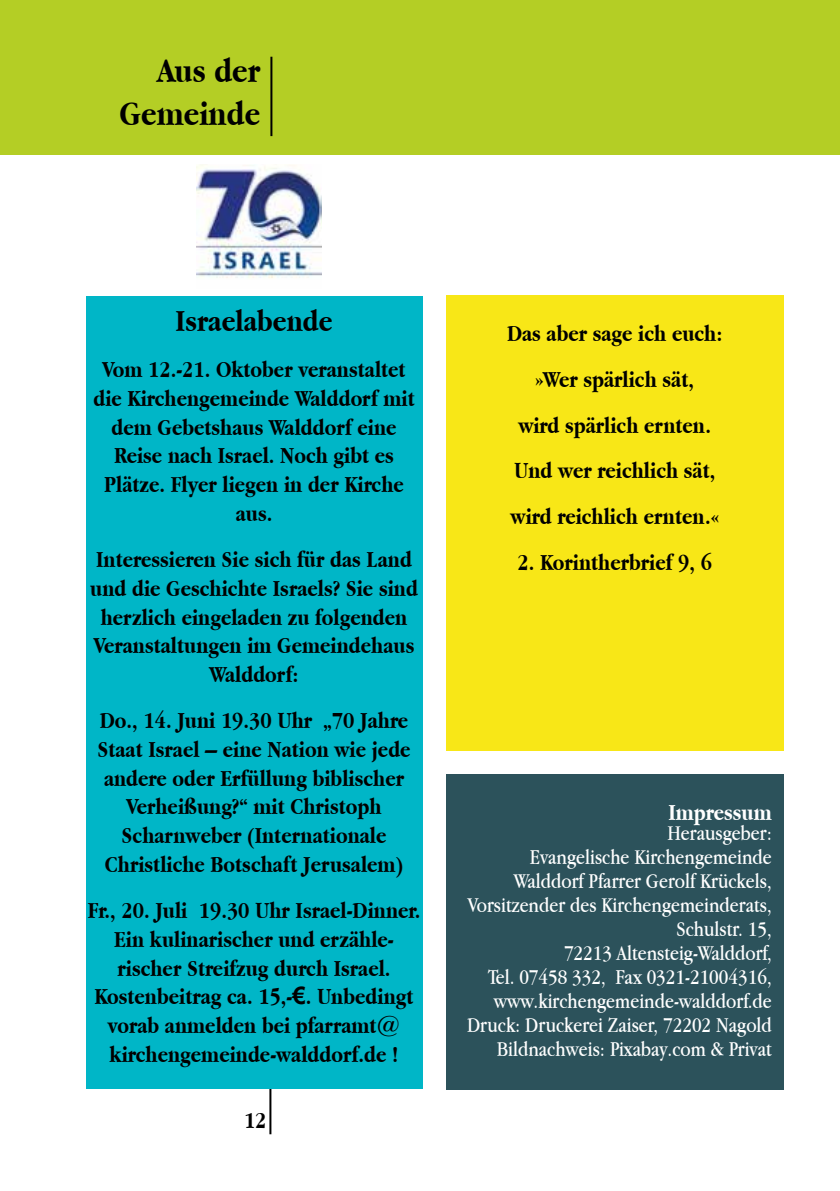
<style>
.page{position:relative;width:840px;height:1191px;background:#fff}
.page>*{position:absolute;margin:0;border:0;box-sizing:border-box;transform-origin:0 0}
.t1{font:700 36px/43.2px "Apple Garamond";color:#000;text-align:right}
.t2{font:700 32px "Apple Garamond";color:#000}
.t3{font:700 24px/28.8px "Apple Garamond";color:#000;text-align:center}
.t4{font:700 24px "Apple Garamond";color:#fff}
.t5{font:22px/24px "Apple Garamond";color:#fff;text-align:right}
.s1{font-family:"Arial"}
</style>
<div class="page">
<div style="left:446px;top:295px;width:336px;height:455px;background:#f8e717"></div>
<hr style="left:269px;top:1089px;width:2px;height:45px;background:#000">
<div style="left:0;top:0;width:839px;height:155px;background:#b4ce25"></div>
<hr style="left:270px;top:57px;width:2px;height:79px;background:#000">
<div style="left:446px;top:774px;width:336px;height:315px;background:#2c525b"></div>
<div style="left:86px;top:296px;width:336px;height:792px;background:#00b6c7"></div>
<img style="left:196px;top:164px;width:125px;height:115px">
<h1 class="t1" style="left:119px;top:49px;width:142px">Aus der<br>Gemeinde</h1>
<h2 class="t2" style="left:175px;top:303px;width:158px">Israelabende</h2>
<p class="t3" style="left:93px;top:355px;width:323px">Vom 12.-21. Oktober veranstaltet die Kirchengemeinde Walddorf mit dem Gebetshaus Walddorf eine<br>Reise nach Israel. Noch gibt es<br>Plätze. Flyer liegen in der Kirche aus.</p>
<p class="t3" style="left:90px;top:545px;width:329px">Interessieren Sie sich für das Land und die Geschichte Israels? Sie sind herzlich eingeladen zu folgenden<br>Veranstaltungen im Gemeindehaus<br>Walddorf:</p>
<p class="t3" style="left:97px;top:706px;width:314px">Do., 14. Juni 19.30 Uhr „70 Jahre<br>Staat Israel – eine Nation wie jede andere oder Erfüllung biblischer<br>Verheißung?“ mit Christoph<br>Scharnweber (Internationale<br>Christliche Botschaft Jerusalem)</p>
<p class="t3" style="left:88px;top:895px;width:334px">Fr., 20. Juli 19.30 Uhr Israel-Dinner.<br>Ein kulinarischer und erzähle&shy;rischer Streifzug durch Israel.<br>Kostenbeitrag ca. 15,-<span class="s1">€</span>. Unbedingt vorab anmelden bei pfarramt@ kirchengemeinde-walddorf.de !</p>
<p class="t3" style="left:244px;top:1106px;width:24px">12</p>
<p class="t3" style="left:506px;top:310px;width:217px;line-height:45.8px">Das aber sage ich euch: »Wer spärlich sät,<br>wird spärlich ernten.<br>Und wer reichlich sät, wird reichlich ernten.«</p>
<p class="t3" style="left:517px;top:548px;width:196px">2. Korintherbrief 9, 6</p>
<p class="t4" style="left:668px;top:799px;width:105px">Impressum</p>
<p class="t5" style="left:467px;top:821px;width:306px">Herausgeber:<br>Evangelische Kirchengemeinde<br>Walddorf Pfarrer Gerolf Krückels,<br>Vorsitzender des Kirchengemeinderats,<br>Schulstr. 15,<br>72213 Altensteig-Walddorf,<br>Tel. 07458 332, Fax 0321-21004316, www.kirchengemeinde-walddorf.de<br>Druck: Druckerei Zaiser, 72202 Nagold<br>Bildnachweis: Pixabay.com &amp; Privat</p>
</div>
